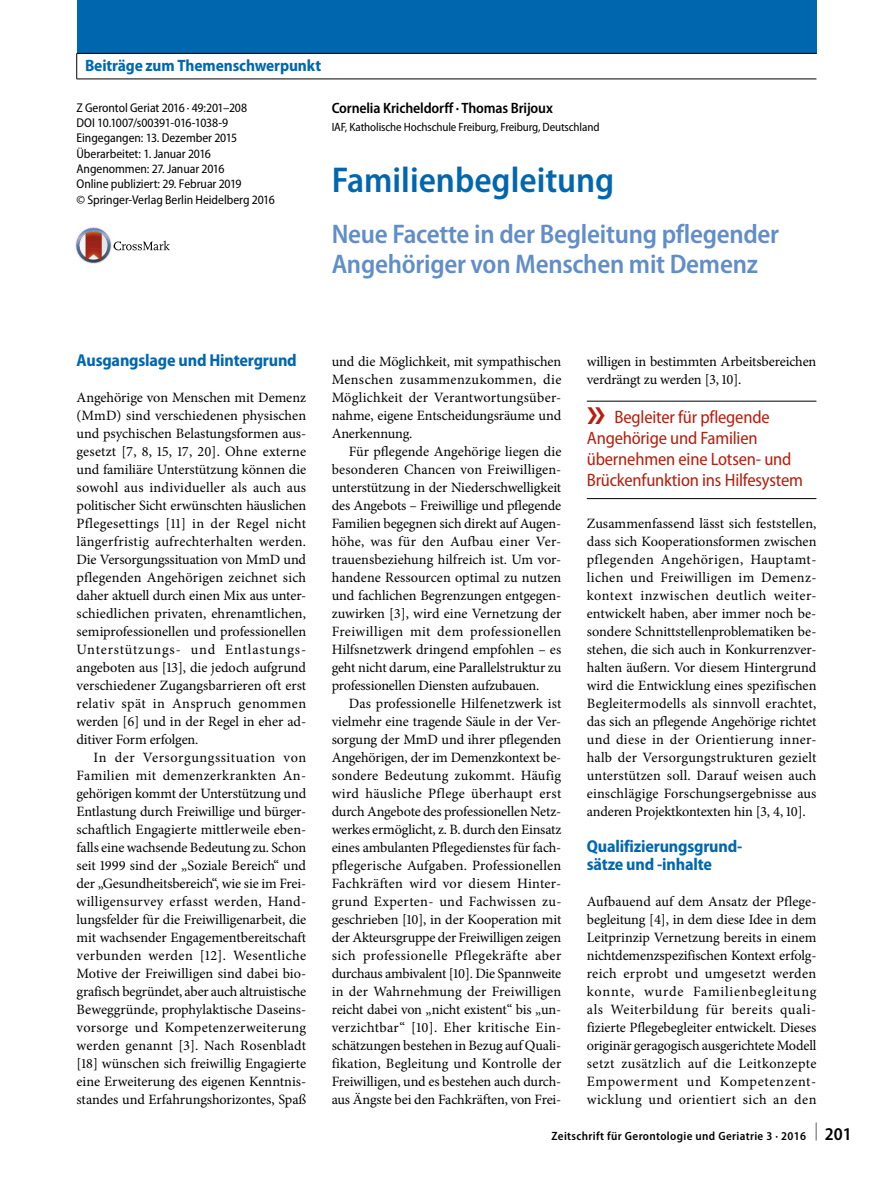
<style>
.page{position:relative;width:893px;height:1187px;background:#fff}
.page>*{position:absolute;margin:0;border:0;box-sizing:border-box;transform-origin:0 0}
.t1{font:600 semi-condensed 45px "Myriad Pro";color:#b81d0d}
.t2{font:600 semi-condensed 36px "Myriad Pro";color:#0067af}
.t3{font:600 semi-condensed 27px/30px "Myriad Pro";letter-spacing:-.01em;color:#618dc8}
.t4{font:semi-condensed 18px/21px "Myriad Pro";letter-spacing:-.01em;color:#b81d0d}
.t5{font:700 semi-condensed 17.25px/18px "Myriad Pro";letter-spacing:-.01em;color:#0067af}
.t6{font:16.5px "Myriad Pro Bold Semi Cn 2";letter-spacing:-.005em;color:#0067af}
.t7{font:600 semi-condensed 15px "Myriad Pro";letter-spacing:-.01em;color:#000}
.t8{font:14.25px/18px "Minion Pro";letter-spacing:-.01em;color:#000;text-align:justify}
.t9{font:semi-condensed 12.75px/15.3px "Myriad Pro";letter-spacing:-.005em;color:#000}
.t10{font:semi-condensed 12px "Myriad Pro";letter-spacing:-.01em;color:#000}
.t11{font:12px "Myriad Pro Semibold Semi Cn 2";letter-spacing:.03em;color:#000}
.s1{font-family:"Myriad Pro";font-weight:600;font-stretch:semi-condensed;font-size:18px}
</style>
<div class="page">
<hr style="left:587px;top:401px;width:229px;height:1px;background:#000">
<hr style="left:587px;top:498px;width:229px;height:1px;background:#000">
<svg style="left:114px;top:241px;width:56px;height:9px"></svg>
<img style="left:75px;top:227px;width:39px;height:37px">
<div style="left:77px;top:0;width:739px;height:53px;background:#0067af"></div>
<hr style="left:77px;top:53px;width:739px;height:1px;background:#000">
<hr style="left:77px;top:79px;width:739px;height:1px;background:#000">
<svg style="left:76px;top:54px;width:1px;height:25px"></svg>
<p class="t6" style="left:85px;top:56px;width:238px">Beiträge zum Themenschwerpunkt</p>
<p class="t9" style="left:77px;top:100px;width:200px">Z Gerontol Geriat 2016 · 49:201–208<br>DOI 10.1007/s00391-016-1038-9<br>Eingegangen: 13. Dezember 2015<br>Überarbeitet: 1. Januar 2016<br>Angenommen: 27. Januar 2016<br>Online publiziert: 29. Februar 2019<br>© Springer-Verlag Berlin Heidelberg 2016</p>
<p class="t7" style="left:332px;top:100px;width:223px">Cornelia Kricheldorff · Thomas Brijoux</p>
<p class="t10" style="left:332px;top:121px;width:269px">IAF, Katholische Hochschule Freiburg, Freiburg, Deutschland</p>
<h2 class="t2" style="left:332px;top:160px;width:284px">Familienbegleitung</h2>
<h3 class="t3" style="left:332px;top:219px;width:449px">Neue Facette in der Begleitung pflegender<br>Angehöriger von Menschen mit Demenz</h3>
<p class="t5" style="left:77px;top:351px;width:222px">Ausgangslage und Hintergrund</p>
<p class="t8" style="left:77px;top:388px;width:231px">Angehörige von Menschen mit Demenz (MmD) sind verschiedenen physischen und psychischen Belastungsformen aus&shy;gesetzt [7, 8, 15, 17, 20]. Ohne externe und familiäre Unterstützung können die sowohl aus individueller als auch aus politischer Sicht erwünschten häuslichen Pflegesettings [11] in der Regel nicht längerfristig aufrechterhalten werden.<br>Die Versorgungssituation von MmD und pflegenden Angehörigen zeichnet sich daher aktuell durch einen Mix aus unter&shy;schiedlichen privaten, ehrenamtlichen, semiprofessionellen und professionellen Unterstützungs- und Entlastungs&shy;angeboten aus [13], die jedoch aufgrund verschiedener Zugangsbarrieren oft erst relativ spät in Anspruch genommen werden [6] und in der Regel in eher ad&shy;ditiver Form erfolgen.</p>
<p class="t8" style="left:77px;top:748px;width:231px;text-indent:17px">In der Versorgungssituation von Familien mit demenzerkrankten An&shy;gehörigen kommt der Unterstützung und Entlastung durch Freiwillige und bürger&shy;schaftlich Engagierte mittlerweile eben&shy;falls eine wachsende Bedeutung zu. Schon seit 1999 sind der „Soziale Bereich“ und der „Gesundheitsbereich“, wie sie im Frei&shy;willigensurvey erfasst werden, Hand&shy;lungsfelder für die Freiwilligenarbeit, die mit wachsender Engagementbereitschaft verbunden werden [12]. Wesentliche Motive der Freiwilligen sind dabei bio&shy;grafisch begründet, aber auch altruistische Beweggründe, prophylaktische Daseins&shy;vorsorge und Kompetenzerweiterung werden genannt [3]. Nach Rosenbladt [18] wünschen sich freiwillig Engagierte eine Erweiterung des eigenen Kenntnis&shy;standes und Erfahrungshorizontes, Spaß</p>
<p class="t8" style="left:332px;top:352px;width:231px">und die Möglichkeit, mit sympathischen Menschen zusammenzukommen, die Möglichkeit der Verantwortungsüber&shy;nahme, eigene Entscheidungsräume und Anerkennung.</p>
<p class="t8" style="left:332px;top:442px;width:231px;text-indent:17px">Für pflegende Angehörige liegen die besonderen Chancen von Freiwilligen&shy;unterstützung in der Niederschwelligkeit des Angebots – Freiwillige und pflegende Familien begegnen sich direkt auf Augen&shy;höhe, was für den Aufbau einer Ver&shy;trauensbeziehung hilfreich ist. Um vor&shy;handene Ressourcen optimal zu nutzen und fachlichen Begrenzungen entgegen&shy;zuwirken [3], wird eine Vernetzung der Freiwilligen mit dem professionellen Hilfsnetzwerk dringend empfohlen – es geht nicht darum, eine Parallelstruktur zu professionellen Diensten aufzubauen.</p>
<p class="t8" style="left:332px;top:694px;width:231px;text-indent:17px">Das professionelle Hilfenetzwerk ist vielmehr eine tragende Säule in der Ver&shy;sorgung der MmD und ihrer pflegenden Angehörigen, der im Demenzkontext be&shy;sondere Bedeutung zukommt. Häufig wird häusliche Pflege überhaupt erst durch Angebote des professionellen Netz&shy;werkes ermöglicht, z. B. durch den Einsatz eines ambulanten Pflegedienstes für fach&shy;pflegerische Aufgaben. Professionellen Fachkräften wird vor diesem Hinter&shy;grund Experten- und Fachwissen zu&shy;geschrieben [10], in der Kooperation mit der Akteursgruppe der Freiwilligen zeigen sich professionelle Pflegekräfte aber durchaus ambivalent [10]. Die Spannweite in der Wahrnehmung der Freiwilligen reicht dabei von „nicht existent“ bis „un&shy;verzichtbar“ [10]. Eher kritische Ein&shy;schätzungen bestehen in Bezug auf Quali&shy;fikation, Begleitung und Kontrolle der Freiwilligen, und es bestehen auch durch&shy;aus Ängste bei den Fachkräften, von Frei-</p>
<p class="t8" style="left:587px;top:352px;width:231px">willigen in bestimmten Arbeitsbereichen verdrängt zu werden [3, 10].</p>
<h1 class="t1" style="left:587px;top:387px;width:20px">»</h1>
<p class="t4" style="left:587px;top:406px;width:218px;text-indent:28px">Begleiter für pflegende<br>Angehörige und Familien übernehmen eine Lotsen- und<br>Brückenfunktion ins Hilfesystem</p>
<p class="t8" style="left:587px;top:514px;width:231px">Zusammenfassend lässt sich feststellen, dass sich Kooperationsformen zwischen pflegenden Angehörigen, Hauptamt&shy;lichen und Freiwilligen im Demenz&shy;kontext inzwischen deutlich weiter&shy;entwickelt haben, aber immer noch be&shy;sondere Schnittstellenproblematiken be&shy;stehen, die sich auch in Konkurrenzver&shy;halten äußern. Vor diesem Hintergrund wird die Entwicklung eines spezifischen Begleitermodells als sinnvoll erachtet, das sich an pflegende Angehörige richtet und diese in der Orientierung inner&shy;halb der Versorgungstrukturen gezielt unterstützen soll. Darauf weisen auch einschlägige Forschungsergebnisse aus anderen Projektkontexten hin [3, 4, 10].</p>
<p class="t5" style="left:587px;top:837px;width:157px">Qualifizierungsgrund&shy;sätze und -inhalte</p>
<p class="t8" style="left:587px;top:892px;width:231px">Aufbauend auf dem Ansatz der Pflege&shy;begleitung [4], in dem diese Idee in dem Leitprinzip Vernetzung bereits in einem nichtdemenzspezifischen Kontext erfolg&shy;reich erprobt und umgesetzt werden konnte, wurde Familienbegleitung als Weiterbildung für bereits quali&shy;fizierte Pflegebegleiter entwickelt. Dieses originär geragogisch ausgerichtete Modell setzt zusätzlich auf die Leitkonzepte Empowerment und Kompetenzent&shy;wicklung und orientiert sich an den</p>
<p class="t11" style="left:552px;top:1129px;width:302px">Zeitschrift für Gerontologie und Geriatrie 3 · 2016 <sup>|</sup> <span class="s1">201</span></p>
</div>
